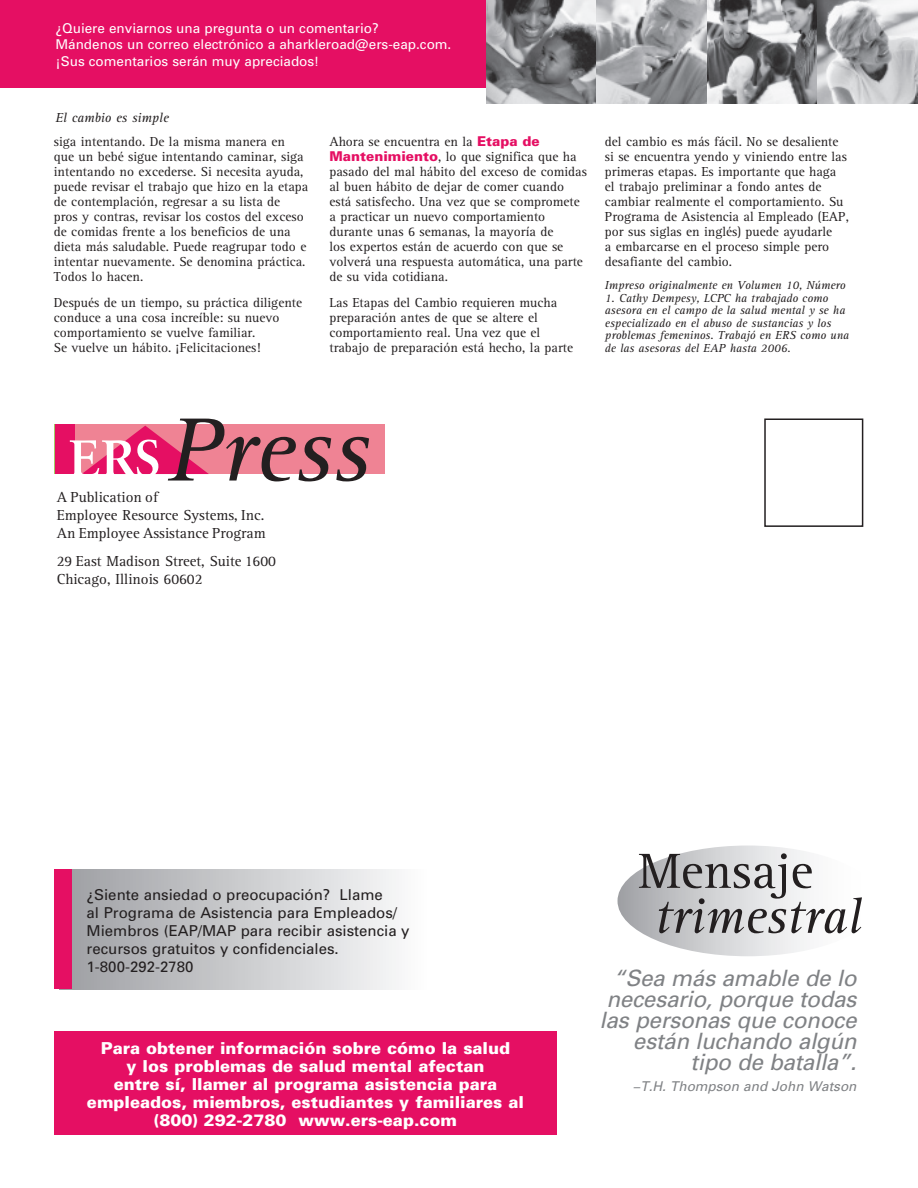
<style>
.page{position:relative;width:918px;height:1188px;background:#fff}
.page>*{position:absolute;margin:0;border:0;box-sizing:border-box;transform-origin:0 0}
.t1{font:italic 93px "Rotis Serif";color:#231f20}
.t2{font:italic 51px "Rotis Serif";color:#231f20}
.t3{font:51px "Rotis Serif";color:#231f20}
.t4{font:italic 22.5px/21px "Univers";letter-spacing:-.015em;color:#808285;text-align:right}
.t5{font:900 16.5px/18px "Univers";color:#fff;text-align:center}
.t6{font:15px/18px "Univers";color:#231f20}
.t7{font:15px/18px "Rotis Serif";color:#231f20}
.t8{font:13.5px/15px "Rotis Serif";color:#231f20}
.t9{font:13.5px/16.5px "Univers";color:#fff}
.t10{font:italic 13.5px "Univers";color:#808285}
.t11{font:italic 13.5px "Rotis Serif";color:#231f20}
.t12{font:italic 12px/12.5px "Rotis Serif";color:#231f20}
.s1{font-size:12.75px}
.s2{font-family:"Univers";font-weight:900;color:#e50f63}
</style>
<div class="page">
<div style="left:55px;top:425px;width:20px;height:49px;background:#e50f63"></div>
<div style="left:75px;top:425px;width:310px;height:49px;background:#ef8394"></div>
<svg style="left:70px;top:426px;width:139px;height:48px"></svg>
<div style="left:0;top:0;width:918px;height:88px;background:#e50f63"></div>
<img style="left:486px;top:0;width:111px;height:104px">
<svg style="left:597px;top:0;width:110px;height:104px;background:#a6a7aa"></svg>
<svg style="left:707px;top:0;width:111px;height:104px;background:#909193"></svg>
<svg style="left:818px;top:0;width:100px;height:104px;background:#b6b7ba"></svg>
<div style="left:60px;top:870px;width:377px;height:119px;background:linear-gradient(to right,#9c9ea2,#fff)"></div>
<div style="left:54px;top:870px;width:18px;height:119px;background:#e50f63"></div>
<div style="left:764px;top:418px;width:99px;height:109px;background:#fff;border:2px solid #231f20"></div>
<div style="left:54px;top:1031px;width:503px;height:104px;background:#e50f63"></div>
<svg style="left:618px;top:846px;width:189px;height:110px"></svg>
<p class="t9" style="left:56px;top:19px;width:397px">¿Quiere enviarnos una pregunta o un comentario?<br>Mándenos un correo electrónico a aharkleroad@ers-eap.com. ¡Sus comentarios serán muy apreciados<span class="s1">!</span></p>
<p class="t11" style="left:56px;top:110px;width:115px">El cambio es simple</p>
<p class="t8" style="left:54px;top:134px;width:256px">siga intentando. De la misma manera en que un bebé sigue intentando caminar, siga intentando no excederse. Si necesita ayuda, puede revisar el trabajo que hizo en la etapa de contemplación, regresar a su lista de<br>pros y contras, revisar los costos del exceso de comidas frente a los beneficios de una dieta más saludable. Puede reagrupar todo e intentar nuevamente. Se denomina práctica.<br>Todos lo hacen.</p>
<p class="t8" style="left:54px;top:295px;width:250px">Después de un tiempo, su práctica diligente conduce a una cosa increíble: su nuevo comportamiento se vuelve familiar.<br>Se vuelve un hábito. ¡Felicitaciones!</p>
<p class="t8" style="left:329px;top:134px;width:259px">Ahora se encuentra en la <span class="s2">Etapa de Mantenimiento</span>, lo que significa que ha pasado del mal hábito del exceso de comidas al buen hábito de dejar de comer cuando está satisfecho. Una vez que se compromete a practicar un nuevo comportamiento durante unas 6 semanas, la mayoría de<br>los expertos están de acuerdo con que se volverá una respuesta automática, una parte de su vida cotidiana.</p>
<p class="t8" style="left:329px;top:295px;width:245px">Las Etapas del Cambio requieren mucha preparación antes de que se altere el comportamiento real. Una vez que el trabajo de preparación está hecho, la parte</p>
<p class="t8" style="left:605px;top:134px;width:246px">del cambio es más fácil. No se desaliente si se encuentra yendo y viniendo entre las primeras etapas. Es importante que haga el trabajo preliminar a fondo antes de cambiar realmente el comportamiento. Su Programa de Asistencia al Empleado (EAP, por sus siglas en inglés) puede ayudarle<br>a embarcarse en el proceso simple pero desafiante del cambio.</p>
<p class="t12" style="left:605px;top:279px;width:242px">Impreso originalmente en Volumen 10, Número</p>
<p class="t12" style="left:605px;top:292px;width:246px">1. Cathy Dempesy, LCPC ha trabajado como asesora en el campo de la salud mental y se ha especializado en el abuso de sustancias y los problemas femeninos. Trabajó en ERS como una de las asesoras del EAP hasta 2006.</p>
<h1 class="t1" style="left:167px;top:398px;width:205px">Press</h1>
<p class="t7" style="left:57px;top:488px;width:211px">A Publication of<br>Employee Resource Systems, Inc.<br>An Employee Assistance Program</p>
<p class="t7" style="left:57px;top:553px;width:221px">29 East Madison Street, Suite 1600<br>Chicago, Illinois 60602</p>
<p class="t6" style="left:87px;top:886px;width:324px">¿Siente ansiedad o preocupación? Llame<br>al Programa de Asistencia para Empleados/ Miembros (EAP/MAP para recibir asistencia y recursos gratuitos y confidenciales.<br>1-800-292-2780</p>
<p class="t5" style="left:87px;top:1038px;width:439px">Para obtener información sobre cómo la salud<br>y los problemas de salud mental afectan<br>entre sí, llamer al programa asistencia para empleados, miembros, estudiantes y familiares al (800) 292-2780 www.ers-eap.com</p>
<h2 class="t3" style="left:638px;top:842px;width:176px">Mensaje</h2>
<h2 class="t2" style="left:655px;top:887px;width:208px">trimestral</h2>
<h3 class="t4" style="left:600px;top:967px;width:259px">“Sea más amable de lo necesario, porque todas las personas que conoce están luchando algún tipo de batalla”.</h3>
<p class="t10" style="left:633px;top:1077px;width:225px">−T.H. Thompson and John Watson</p>
</div>
